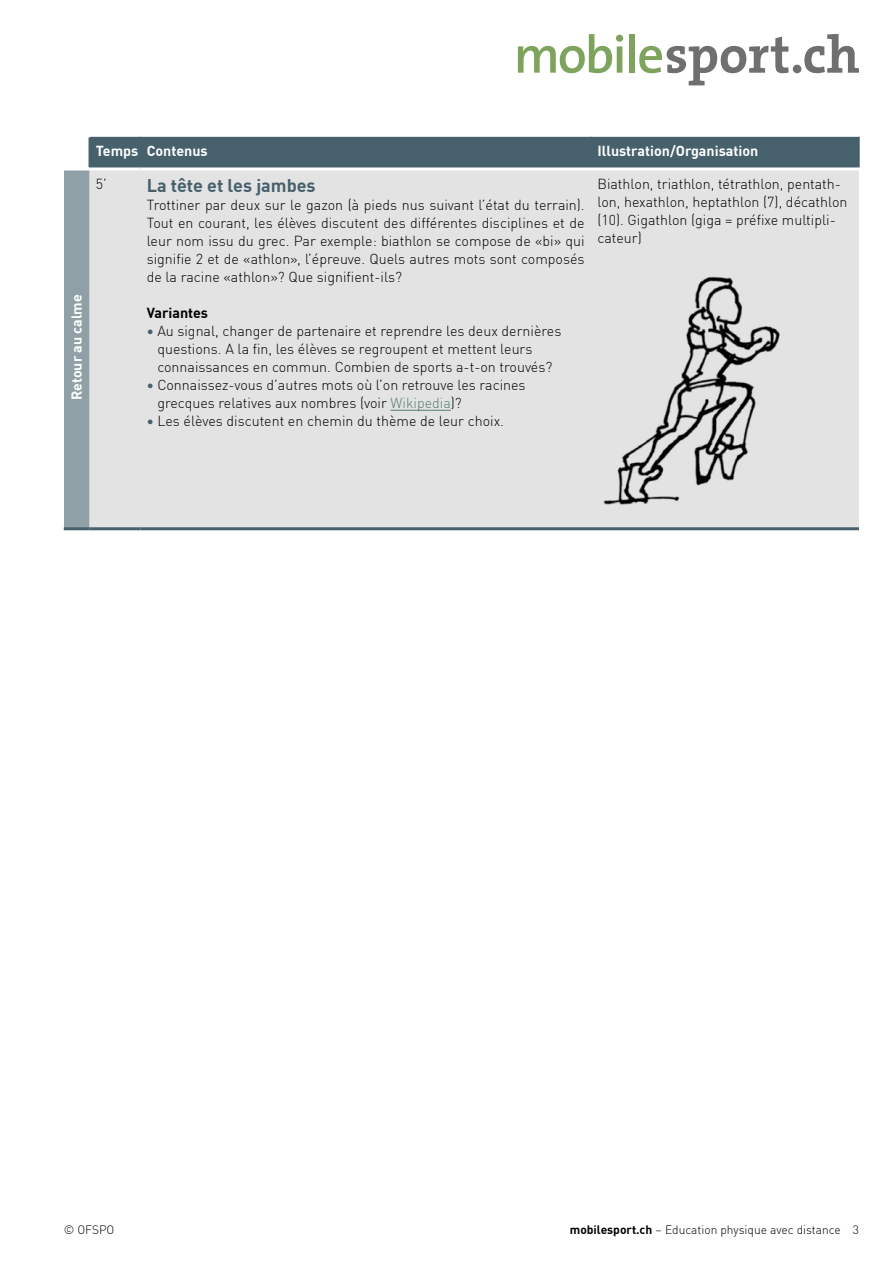
<style>
.page{position:relative;width:893px;height:1263px;background:#fff}
.page>*{position:absolute;margin:0;border:0;box-sizing:border-box;transform-origin:0 0}
.h_Untertitel{font:700 18px "DINOT";color:#46606c}
.p_Fliesstext{font:300 14.25px/18px "DINOT";color:#000}
.Tabellenzelle{font:300 14.25px/18px "DINOT";color:#000}
.Tabellenkopf{font:700 14.25px "DINOT";color:#fff}
.h3_Untertitel{font:700 14.25px "DINOT";color:#fff}
.h3_Untertitel-2{font:700 14.25px "DINOT";color:#000}
.t1{font:300 12px "DINOT";color:#000}
.s1{font-weight:700;color:#46606c}
.s2{color:#567d6c}
.s3{font-weight:700}
</style>
<div class="page">
<svg style="left:518px;top:34px;width:105px;height:39px"></svg>
<div style="left:629px;top:34px;width:6px;height:39px;background:#7ea35d"></div>
<svg style="left:639px;top:37px;width:150px;height:48px"></svg>
<div style="left:793px;top:65px;width:8px;height:8px;background:#706f6f;border-radius:50%"></div>
<svg style="left:804px;top:34px;width:55px;height:39px"></svg>
<div style="left:64px;top:169px;width:25px;height:360px;background:#90a0a7"></div>
<div style="left:89px;top:170px;width:770px;height:357px;background:#e3e3e3"></div>
<div style="left:89px;top:137px;width:769px;height:30px;background:#46606c"></div>
<hr style="left:140px;top:137px;width:1px;height:30px;background:#46606c">
<hr style="left:590px;top:137px;width:2px;height:30px;background:#46606c">
<hr style="left:858px;top:137px;width:2px;height:30px;background:#46606c">
<hr style="left:64px;top:167px;width:25px;height:3px;background:#fff">
<hr style="left:89px;top:527px;width:51px;height:3px;background:#46606c">
<hr style="left:64px;top:527px;width:25px;height:3px;background:#46606c">
<hr style="left:140px;top:527px;width:451px;height:3px;background:#46606c">
<hr style="left:591px;top:527px;width:268px;height:3px;background:#46606c">
<hr style="left:390px;top:410px;width:61px;height:1px;background:#567d6c">
<img style="left:597px;top:269px;width:187px;height:251px">
<h3 class="h3_Untertitel" style="left:66px;top:400px;width:107px;rotate:-90deg">Retour au calme</h3>
<p class="Tabellenkopf" style="left:96px;top:140px;width:44px">Temps</p>
<p class="Tabellenkopf" style="left:147px;top:140px;width:62px">Contenus</p>
<p class="Tabellenkopf" style="left:597px;top:140px;width:162px">Illustration/Organisation</p>
<p class="Tabellenzelle" style="left:96px;top:174px;width:13px">5’</p>
<h2 class="h_Untertitel" style="left:147px;top:171px;width:170px">La tête et les jambes</h2>
<p class="p_Fliesstext" style="left:147px;top:195px;width:439px;text-align:justify">Trottiner par deux sur le gazon (à pieds nus suivant l’état du terrain).<br>Tout en courant, les élèves discutent des différentes disciplines et de leur nom issu du grec. Par exemple: biathlon se compose de «bi» qui signifie 2 et de «athlon», l’épreuve. Quels autres mots sont composés de la racine «athlon»? Que signifient-ils?</p>
<h3 class="h3_Untertitel-2" style="left:147px;top:302px;width:63px">Variantes</h3>
<p class="p_Fliesstext" style="left:157px;top:321px;width:406px;text-indent:-11px"><span class="s1">•</span> Au signal, changer de partenaire et reprendre les deux dernières questions. A la fin, les élèves se regroupent et mettent leurs connaissances en commun. Combien de sports a-t-on trouvés?</p>
<p class="p_Fliesstext" style="left:157px;top:375px;width:370px;text-indent:-11px"><span class="s1">•</span> Connaissez-vous d’autres mots où l’on retrouve les racines grecques relatives aux nombres (voir <span class="s2">Wikipedia</span>)?</p>
<p class="p_Fliesstext" style="left:147px;top:411px;width:359px"><span class="s1">•</span> Les élèves discutent en chemin du thème de leur choix.</p>
<p class="Tabellenzelle" style="left:597px;top:174px;width:252px">Biathlon, triathlon, tétrathlon, pentath&shy;lon, hexathlon, heptathlon (7), décathlon (10). Gigathlon (giga = préfixe multipli&shy;cateur)</p>
<p class="t1" style="left:64px;top:1220px;width:52px">© OFSPO</p>
<p class="t1" style="left:570px;top:1220px;width:291px"><span class="s3">mobilesport.ch</span> – Education physique avec distance 3</p>
</div>
